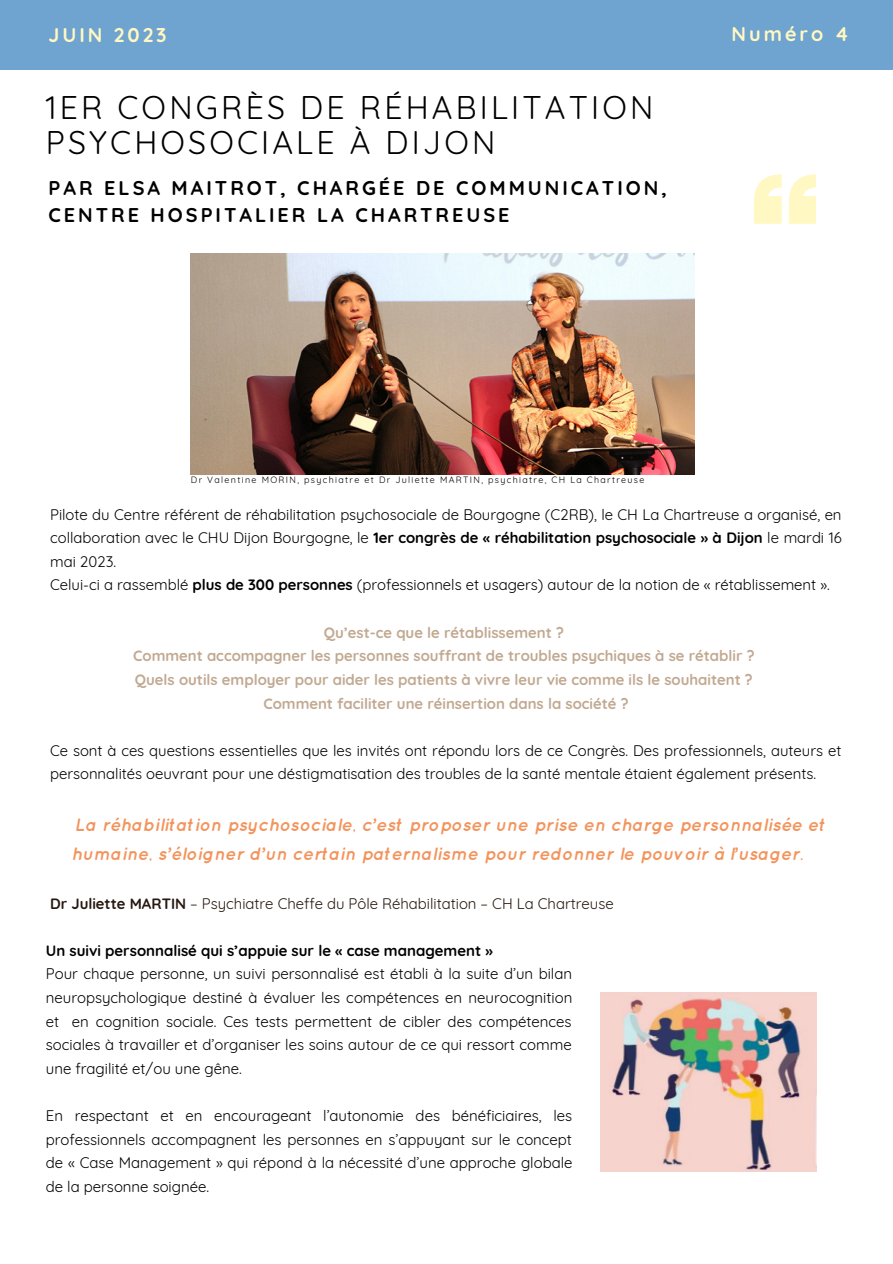
<style>
.page{position:relative;width:893px;height:1264px;background:#fff}
.page>*{position:absolute;margin:0;border:0;box-sizing:border-box;transform-origin:0 0}
.t1{font:31.95px/34.8px "Quicksand";letter-spacing:.1em;color:#000}
.t2{font:700 19.8px/27px "Quicksand";letter-spacing:.15em;color:#000}
.t3{font:700 19.8px "Quicksand";letter-spacing:.15em;color:#fff8c2}
.t4{font:italic 700 18px "Quicksand";color:#f3945d}
.t5{font:15px/23.5px "Quicksand";color:#000;text-align:justify}
.t6{font:700 15px "Quicksand";color:#c1a991}
.t7{font:15px "Quicksand";color:#271810}
.t8{font:700 15px "Quicksand";color:#000}
.t9{font:9px "Quicksand";letter-spacing:.15em;color:#000}
.s1{font-weight:700}
</style>
<div class="page">
<div style="left:0;top:1px;width:892px;height:69px;background:#70a4d0"></div>
<svg style="left:754px;top:174px;width:61px;height:50px"></svg>
<img style="left:191px;top:254px;width:503px;height:220px">
<img style="left:600px;top:992px;width:216px;height:179px">
<p class="t3" style="left:49px;top:22px;width:120px">JUIN 2023</p>
<p class="t3" style="left:731px;top:22px;width:119px">Numéro 4</p>
<p class="t1" style="left:46px;top:89px;width:609px">1ER CONGRÈS DE RÉHABILITATION<br>PSYCHOSOCIALE À DIJON</p>
<p class="t2" style="left:49px;top:174px;width:619px">PAR ELSA MAITROT, CHARGÉE DE COMMUNICATION,<br>CENTRE HOSPITALIER LA CHARTREUSE</p>
<p class="t9" style="left:191px;top:473px;width:455px">Dr Valentine MORIN, psychiatre et Dr Juliette MARTIN, psychiatre, CH La Chartreuse</p>
<p class="t5" style="left:50px;top:502px;width:793px">Pilote du Centre référent de réhabilitation psychosociale de Bourgogne (C2RB), le CH La Chartreuse a organisé, en collaboration avec le CHU Dijon Bourgogne, le <span class="s1">1er congrès de « réhabilitation psychosociale » à Dijon</span> le mardi 16 mai 2023.</p>
<p class="t5" style="left:50px;top:573px;width:781px">Celui-ci a rassemblé <span class="s1">plus de 300 personnes</span> (professionnels et usagers) autour de la notion de « rétablissement ».</p>
<p class="t6" style="left:324px;top:622px;width:241px">Qu’est-ce que le rétablissement ?</p>
<p class="t6" style="left:133px;top:646px;width:623px">Comment accompagner les personnes souffrant de troubles psychiques à se rétablir ?</p>
<p class="t6" style="left:135px;top:670px;width:619px">Quels outils employer pour aider les patients à vivre leur vie comme ils le souhaitent ?</p>
<p class="t6" style="left:263px;top:693px;width:366px">Comment faciliter une réinsertion dans la société ?</p>
<p class="t5" style="left:50px;top:738px;width:792px">Ce sont à ces questions essentielles que les invités ont répondu lors de ce Congrès. Des professionnels, auteurs et personnalités oeuvrant pour une déstigmatisation des troubles de la santé mentale étaient également présents.</p>
<p class="t4" style="left:75px;top:814px;width:753px">La réhabilitation psychosociale, c’est proposer une prise en charge personnalisée et</p>
<p class="t4" style="left:72px;top:843px;width:733px">humaine, s’éloigner d’un certain paternalisme pour redonner le pouvoir à l’usager.</p>
<p class="t7" style="left:50px;top:893px;width:565px"><span class="s1">Dr Juliette MARTIN</span> – Psychiatre Cheffe du Pôle Réhabilitation – CH La Chartreuse</p>
<p class="t8" style="left:46px;top:940px;width:448px">Un suivi personnalisé qui s’appuie sur le « case management »</p>
<p class="t5" style="left:46px;top:962px;width:528px">Pour chaque personne, un suivi personnalisé est établi à la suite d’un bilan neuropsychologique destiné à évaluer les compétences en neurocognition et en cognition sociale. Ces tests permettent de cibler des compétences sociales à travailler et d’organiser les soins autour de ce qui ressort comme une fragilité et/ou une gêne.</p>
<p class="t5" style="left:46px;top:1103px;width:528px">En respectant et en encourageant l’autonomie des bénéficiaires, les professionnels accompagnent les personnes en s’appuyant sur le concept de « Case Management » qui répond à la nécessité d’une approche globale de la personne soignée.</p>
</div>
